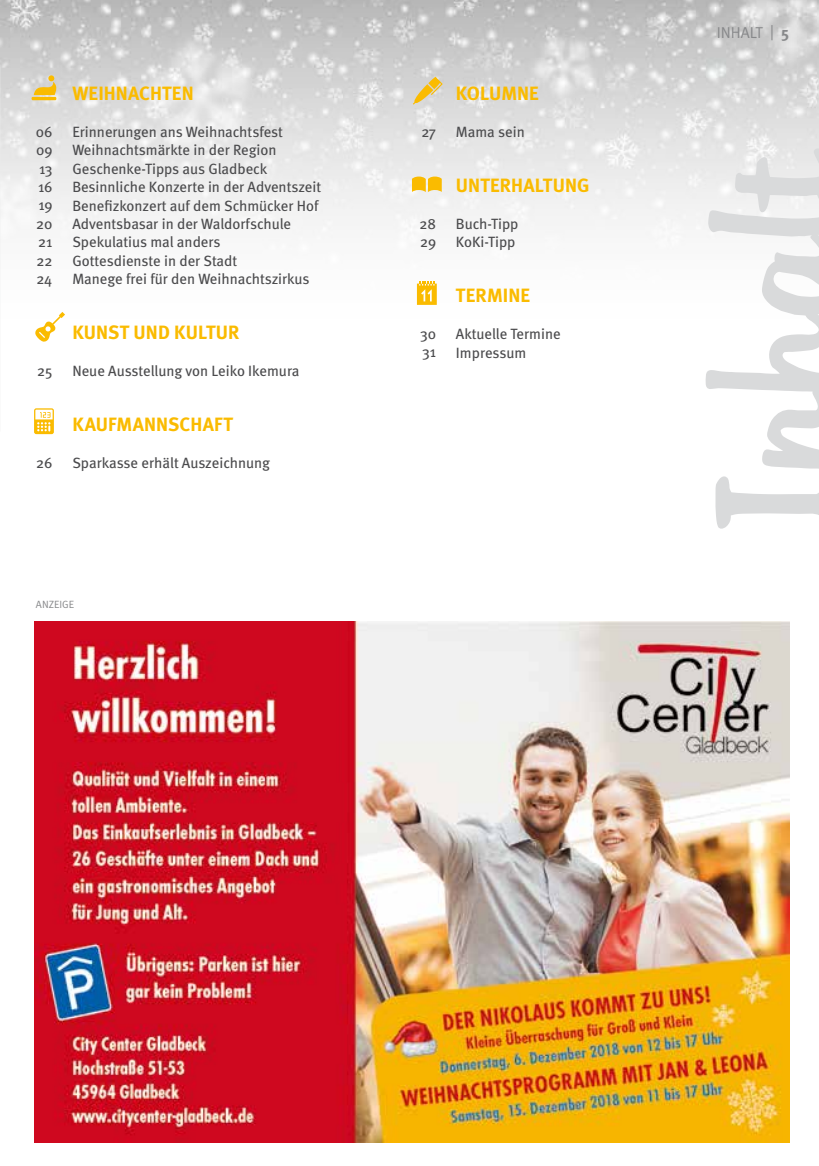
<style>
.page{position:relative;width:819px;height:1166px;background:#fff}
.page>*{position:absolute;margin:0;border:0;box-sizing:border-box;transform-origin:0 0}
.t1{font:160.65px "Hudson";color:#d9dadb}
.t2{font:700 19.25px "Meta";letter-spacing:.005em;color:#fabb00}
.t3{font:15.75px "Meta Normal";color:#87888a}
.t4{font:14.88px/18.4px "Meta";color:#4b4b4d}
.t5{font:14.88px/18.4px "Meta Book Caps";letter-spacing:-.01em;color:#4b4b4d}
.t6{font:10.5px "Meta Normal";color:#87888a}
.s1{font-family:"Meta";font-weight:700}
</style>
<div class="page">
<img style="left:35px;top:622px;width:754px;height:521px">
<img style="left:0;top:0;width:819px;height:305px">
<svg style="left:412px;top:177px;width:29px;height:15px"></svg>
<svg style="left:417px;top:281px;width:20px;height:24px"></svg>
<svg style="left:34px;top:408px;width:20px;height:26px"></svg>
<img style="left:0;top:64px;width:1px;height:367px">
<svg style="left:35px;top:312px;width:30px;height:30px"></svg>
<svg style="left:413px;top:77px;width:30px;height:28px"></svg>
<svg style="left:32px;top:75px;width:24px;height:25px"></svg>
<p class="t5" style="left:36px;top:122px;width:18px;text-align:justify">06<br>09<br>13<br>16<br>19<br>20<br>21<br>22<br>24</p>
<p class="t5" style="left:37px;top:361px;width:17px">25</p>
<p class="t5" style="left:36px;top:453px;width:18px">26</p>
<p class="t2" style="left:72px;top:81px;width:123px">WEIHNACHTEN</p>
<p class="t4" style="left:72px;top:122px;width:250px">Erinnerungen ans Weihnachtsfest Weihnachtsmärkte in der Region Geschenke-Tipps aus Gladbeck Besinnliche Konzerte in der Adventszeit Benefizkonzert auf dem Schmücker Hof Adventsbasar in der Waldorfschule Spekulatius mal anders<br>Gottesdienste in der Stadt<br>Manege frei für den Weihnachtszirkus</p>
<p class="t2" style="left:72px;top:320px;width:169px">KUNST UND KULTUR</p>
<p class="t4" style="left:72px;top:361px;width:229px">Neue Ausstellung von Leiko Ikemura</p>
<p class="t2" style="left:72px;top:412px;width:162px">KAUFMANNSCHAFT</p>
<p class="t4" style="left:72px;top:453px;width:199px">Sparkasse erhält Auszeichnung</p>
<p class="t6" style="left:36px;top:598px;width:40px">ANZEIGE</p>
<p class="t5" style="left:421px;top:122px;width:16px">27</p>
<p class="t5" style="left:419px;top:214px;width:18px">28<br>29</p>
<p class="t5" style="left:420px;top:324px;width:18px">30<br>31</p>
<p class="t2" style="left:456px;top:81px;width:84px">KOLUMNE</p>
<p class="t4" style="left:456px;top:122px;width:70px">Mama sein</p>
<p class="t2" style="left:456px;top:173px;width:135px">UNTERHALTUNG</p>
<p class="t4" style="left:456px;top:214px;width:64px">Buch-Tipp<br>KoKi-Tipp</p>
<p class="t2" style="left:456px;top:283px;width:76px">TERMINE</p>
<p class="t4" style="left:456px;top:324px;width:106px">Aktuelle Termine<br>Impressum</p>
<p class="t3" style="left:716px;top:23px;width:74px">INHALT | <span class="s1">5</span></p>
<h1 class="t1" style="left:685px;top:529px;width:388px;rotate:-90deg">Inhalt</h1>
</div>
